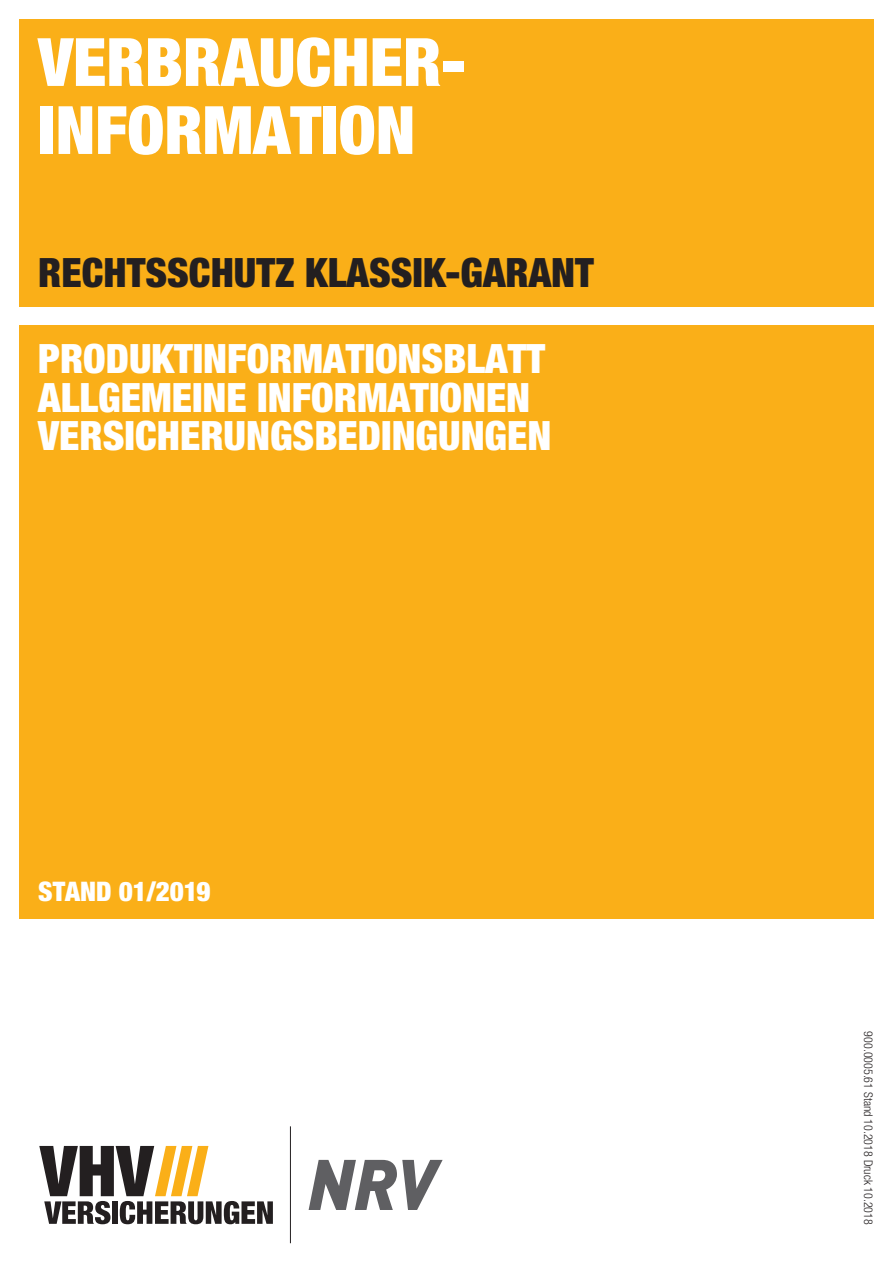
<style>
.page{position:relative;width:893px;height:1263px;background:#fff}
.page>*{position:absolute;margin:0;border:0;box-sizing:border-box;transform-origin:0 0}
.t1{font:900 condensed 66.75px/67.9px "Helvetica Neue";color:#fff}
.t2{font:900 condensed 40.5px/38.2px "Helvetica Neue";color:#fff}
.t3{font:900 condensed 40.5px "Helvetica Neue";color:#231f20}
.t4{font:900 condensed 27px "Helvetica Neue";color:#fff}
.t5{font:300 condensed 12px "Helvetica Neue";color:#231f20}
</style>
<div class="page">
<svg style="left:39px;top:1146px;width:234px;height:78px"></svg>
<svg style="left:309px;top:1160px;width:134px;height:50px"></svg>
<hr style="left:290px;top:1126px;width:1px;height:117px;background:#231f20">
<div style="left:19px;top:19px;width:855px;height:287px;background:#faaf18"></div>
<div style="left:19px;top:325px;width:855px;height:593px;background:#faaf18"></div>
<h1 class="t1" style="left:38px;top:27px;width:429px">VERBRAUCHER-<br>INFORMATION</h1>
<p class="t3" style="left:38px;top:247px;width:557px">RECHTSSCHUTZ KLASSIK-GARANT</p>
<p class="t2" style="left:38px;top:339px;width:111px">PRODUKTIN</p>
<p class="t2" style="left:227px;top:339px;width:260px">FORMATIONSBLATT</p>
<p class="t2" style="left:38px;top:377px;width:43px">ALLGE</p>
<p class="t2" style="left:141px;top:377px;width:50px">MEINE</p>
<p class="t2" style="left:38px;top:377px;width:515px;text-indent:219px">INFORMATIONEN<br>VERSICHERUNGSBEDINGUNGEN</p>
<p class="t4" style="left:38px;top:875px;width:174px">STAND 01/2019</p>
<p class="t5" style="left:875px;top:1031px;width:195px;rotate:90deg">900.0005.61 Stand 10.2018 Druck 10.2018</p>
</div>
